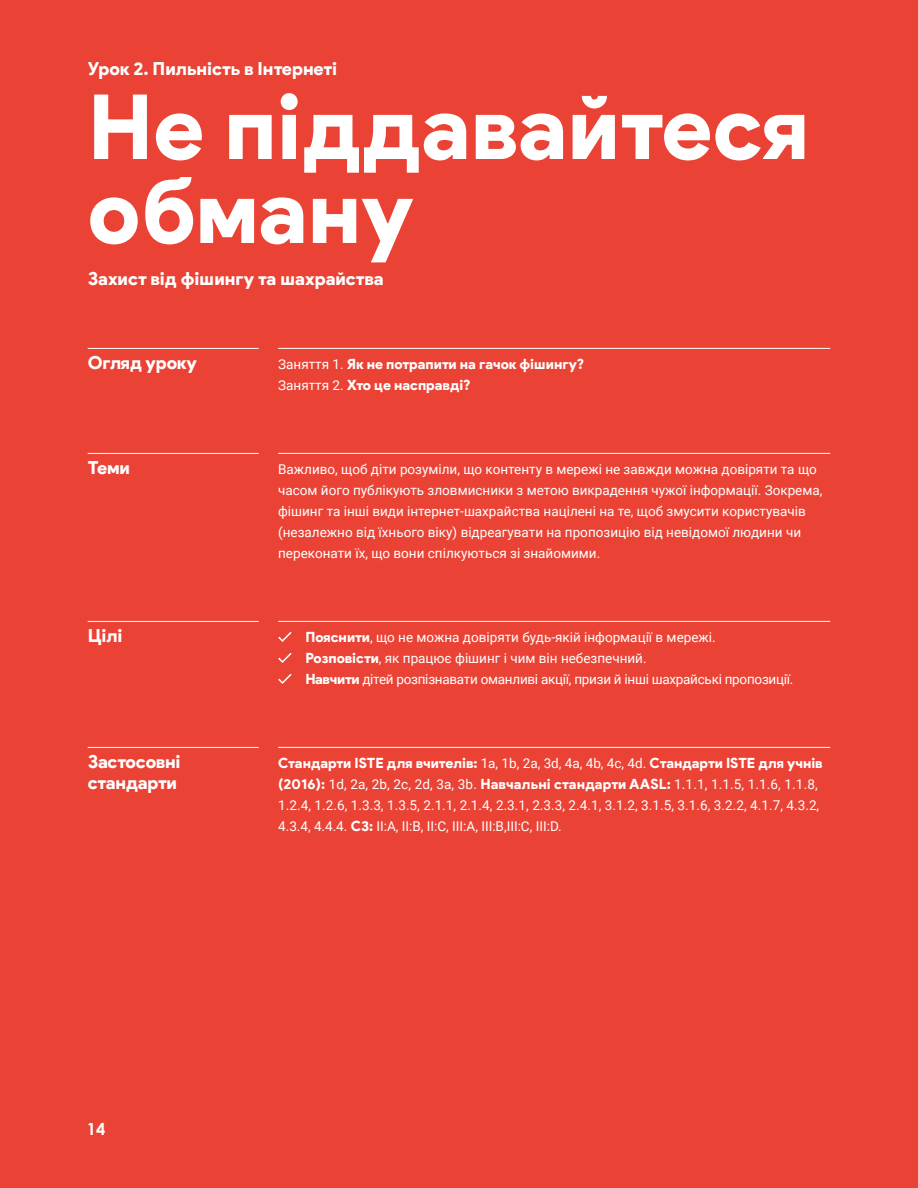
<style>
.page{position:relative;width:918px;height:1188px;background:#ea4335}
.page>*{position:absolute;margin:0;border:0;box-sizing:border-box;transform-origin:0 0}
.t1{font:900 90px/84px "Product Sans";color:#fff}
.t2{font:900 18px/21px "Product Sans";letter-spacing:-.005em;color:#fff}
.t3{font:700 16.5px "Century Gothic";color:#fff}
.t4{font:900 14.1px/21px "Product Sans";color:#fff}
.t5{font:13.5px/21px "Roboto";color:#fff}
.s1{font-family:"Roboto";font-weight:400;font-size:13.5px}
.s2{font-family:"Product Sans";font-weight:900;font-size:14.1px}
</style>
<div class="page">
<hr style="left:88px;top:348px;width:171px;height:1px;background:#fff">
<hr style="left:278px;top:348px;width:552px;height:1px;background:#fff">
<hr style="left:278px;top:453px;width:552px;height:1px;background:#fff">
<hr style="left:278px;top:621px;width:552px;height:1px;background:#fff">
<svg style="left:278px;top:632px;width:14px;height:10px"></svg>
<svg style="left:278px;top:653px;width:14px;height:10px"></svg>
<svg style="left:278px;top:674px;width:14px;height:10px"></svg>
<hr style="left:278px;top:747px;width:552px;height:1px;background:#fff">
<hr style="left:88px;top:453px;width:171px;height:1px;background:#fff">
<hr style="left:88px;top:621px;width:171px;height:1px;background:#fff">
<hr style="left:88px;top:747px;width:171px;height:1px;background:#fff">
<p class="t2" style="left:88px;top:59px;width:251px">Урок 2. Пильність в Інтернеті</p>
<p class="t1" style="left:88px;top:87px;width:723px">Не піддавайтеся обману</p>
<p class="t2" style="left:88px;top:269px;width:298px">Захист від фішингу та шахрайства</p>
<p class="t2" style="left:88px;top:353px;width:111px">Огляд уроку</p>
<p class="t4" style="left:278px;top:354px;width:308px"><span class="s1">Заняття 1.</span> Як не потрапити на гачок фішингу?<br><span class="s1">Заняття 2.</span> Хто це насправді?</p>
<p class="t2" style="left:88px;top:458px;width:44px">Теми</p>
<p class="t5" style="left:278px;top:458px;width:546px">Важливо, щоб діти розуміли, що контенту в мережі не завжди можна довіряти та що часом його публікують зловмисники з метою викрадення чужої інформації. Зокрема, фішинг та інші види інтернет-шахрайства націлені на те, щоб змусити користувачів (незалежно від їхнього віку) відреагувати на пропозицію від невідомої людини чи переконати їх, що вони спілкуються зі знайомими.</p>
<p class="t2" style="left:88px;top:626px;width:36px">Цілі</p>
<p class="t5" style="left:305px;top:626px;width:490px"><span class="s2">Пояснити</span>, що не можна довіряти будь-якій інформації в мережі.<br><span class="s2">Розповісти</span>, як працює фішинг і чим він небезпечний.<br><span class="s2">Навчити</span> дітей розпізнавати оманливі акції, призи й інші шахрайські пропозиції.</p>
<p class="t2" style="left:88px;top:752px;width:94px">Застосовні стандарти</p>
<p class="t4" style="left:278px;top:753px;width:546px">Стандарти ISTE для вчителів: <span class="s1">1a, 1b, 2a, 3d, 4a, 4b, 4c, 4d.</span> Стандарти ISTE для учнів</p>
<p class="t5" style="left:278px;top:773px;width:543px;text-align:justify"><span class="s2">(2016):</span> 1d, 2a, 2b, 2c, 2d, 3a, 3b. <span class="s2">Навчальні стандарти AASL:</span> 1.1.1, 1.1.5, 1.1.6, 1.1.8, 1.2.4, 1.2.6, 1.3.3, 1.3.5, 2.1.1, 2.1.4, 2.3.1, 2.3.3, 2.4.1, 3.1.2, 3.1.5, 3.1.6, 3.2.2, 4.1.7, 4.3.2, 4.3.4, 4.4.4. <span class="s2">C3:</span> II:A, II:B, II:C, III:A, III:B,III:C, III:D.</p>
<p class="t3" style="left:87px;top:1116px;width:20px">14</p>
</div>
